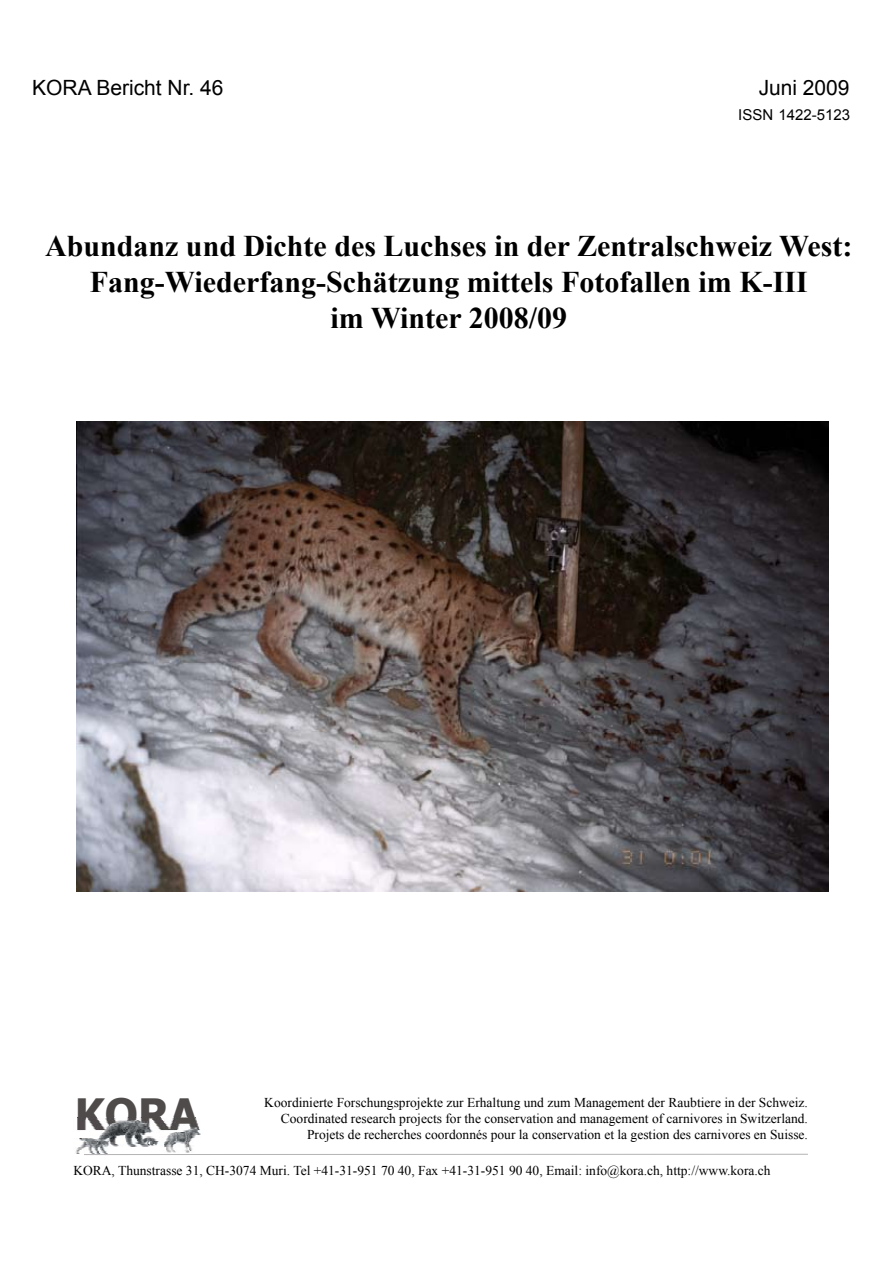
<style>
.page{position:relative;width:893px;height:1263px;background:#fff}
.page>*{position:absolute;margin:0;border:0;box-sizing:border-box;transform-origin:0 0}
.t1{font:700 43.05px "Tahoma";color:#4e4b4a}
.t2{font:700 30px/36px "Times New Roman";color:#000;text-align:center}
.t3{font:21px "Arial";color:#000}
.t4{font:15px "Arial";color:#000}
.t5{font:13.5px/16.2px "Times New Roman";color:#000;text-align:right}
</style>
<div class="page">
<img style="left:77px;top:421px;width:751px;height:470px">
<img style="left:75px;top:1117px;width:126px;height:37px">
<hr style="left:84px;top:1154px;width:724px;height:1px;background:#b5b3b5">
<h3 class="t3" style="left:32px;top:74px;width:193px">KORA Bericht Nr. 46</h3>
<h3 class="t3" style="left:759px;top:74px;width:92px">Juni 2009</h3>
<p class="t4" style="left:738px;top:105px;width:113px">ISSN 1422-5123</p>
<h2 class="t2" style="left:45px;top:227px;width:809px">Abundanz und Dichte des Luchses in der Zentralschweiz West:<br>Fang-Wiederfang-Schätzung mittels Fotofallen im K-III<br>im Winter 2008/09</h2>
<p class="t5" style="left:264px;top:1094px;width:545px">Koordinierte Forschungsprojekte zur Erhaltung und zum Management der Raubtiere in der Schweiz.<br>Coordinated research projects for the conservation and management of carnivores in Switzerland.</p>
<h1 class="t1" style="left:75px;top:1084px;width:126px">KORA</h1>
<p class="t5" style="left:307px;top:1126px;width:502px">Projets de recherches coordonnés pour la conservation et la gestion des carnivores en Suisse.</p>
<p class="t5" style="left:73px;top:1162px;width:699px">KORA, Thunstrasse 31, CH-3074 Muri. Tel +41-31-951 70 40, Fax +41-31-951 90 40, Email: info@kora.ch, http://www.kora.ch</p>
</div>
